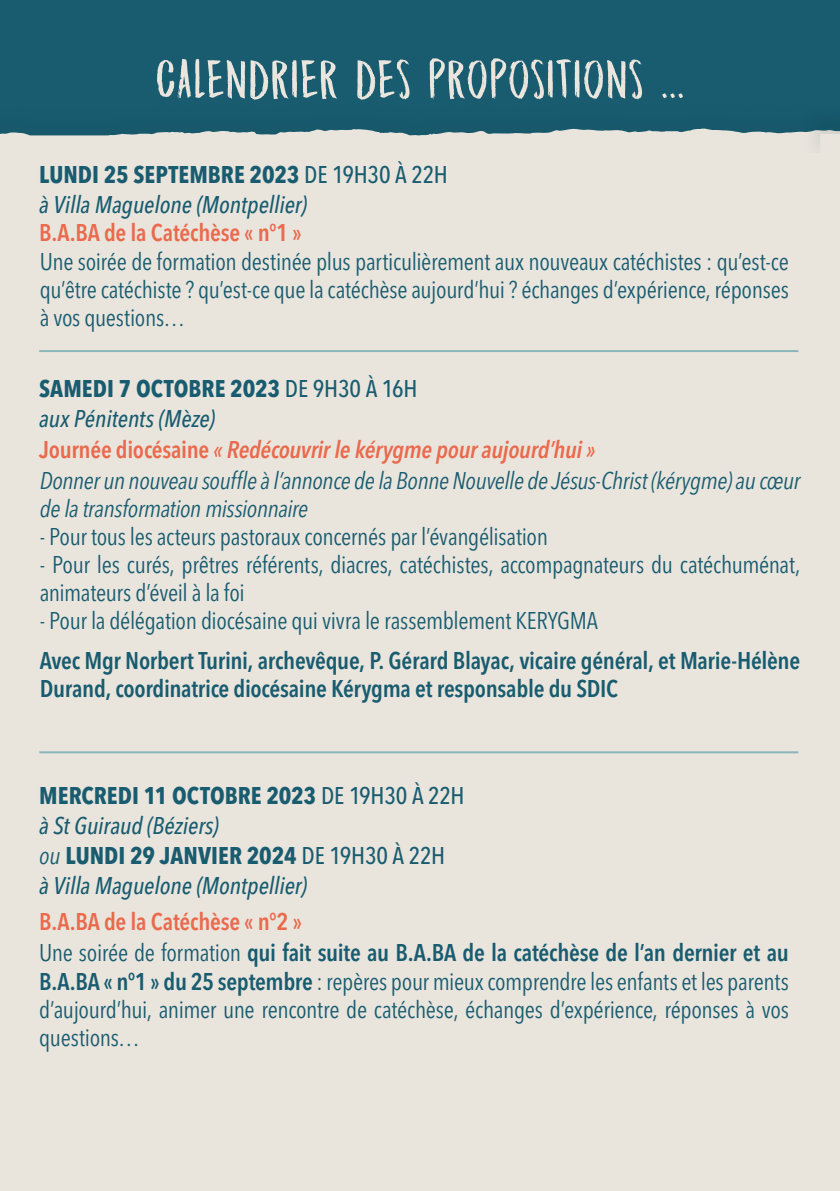
<style>
.page{position:relative;width:840px;height:1191px;background:#fff}
.page>*{position:absolute;margin:0;border:0;box-sizing:border-box;transform-origin:0 0}
.t1{font:56px "DK Midnight Chalker";color:#ebe6dd}
.t2{font:condensed 24px/28px "Avenir Next LT Pro";letter-spacing:-.015em;color:#195c70;text-align:justify}
.t3{font:italic 500 condensed 24px/30px "Avenir Next LT Pro";letter-spacing:-.005em;color:#195c70}
.t4{font:600 condensed 24px/28px "Avenir Next LT Pro";letter-spacing:-.015em;color:#195c70}
.t5{font:italic condensed 24px/28px "Avenir Next LT Pro";letter-spacing:-.015em;color:#195c70}
.t6{font:italic 600 condensed 24px "Avenir Next LT Pro";letter-spacing:-.015em;color:#ea6a4d}
.t7{font:600 condensed 24px "Avenir Next LT Pro";letter-spacing:-.01em;color:#ea6a4d}
.t8{font:700 condensed 24px/30px "Avenir Next LT Pro";color:#195c70}
.s1{font-weight:700;font-style:normal}
.s2{font-style:normal}
.s3{font-weight:500}
.s4{font-weight:500;font-style:italic}
.s5{font-weight:400}
.s6{font-weight:600}
</style>
<div class="page">
<div style="left:0;top:0;width:839px;height:147px;background:#195c70"></div>
<svg style="left:0;top:128px;width:839px;height:25px"></svg>
<div style="left:0;top:153px;width:839px;height:1038px;background:#e9e5dd"></div>
<hr style="left:39px;top:350px;width:758px;height:2px;background:#8ab6ba">
<hr style="left:39px;top:751px;width:758px;height:2px;background:#8ab6ba">
<h1 class="t1" style="left:155px;top:48px;width:530px">CALENDRIER DES PROPOSITIONS ...</h1>
<p class="t3" style="left:39px;top:159px;width:410px"><span class="s1">LUNDI 25 SEPTEMBRE 2023</span> <span class="s2">DE 19H30 À 22H </span>à Villa Maguelone (Montpellier)</p>
<p class="t7" style="left:39px;top:218px;width:264px">B.A.BA de la Catéchèse « n°1 »</p>
<p class="t2" style="left:40px;top:247px;width:750px">Une soirée de formation destinée plus particulièrement aux nouveaux catéchistes : qu’est-ce qu’être catéchiste ? qu’est-ce que la catéchèse aujourd’hui ? échanges d’expérience, réponses à vos questions…</p>
<p class="t8" style="left:39px;top:373px;width:379px">SAMEDI 7 OCTOBRE 2023 <span class="s3">DE 9H30 À 16H </span><span class="s4">aux Pénitents (Mèze)</span></p>
<p class="t6" style="left:39px;top:435px;width:557px"><span class="s2">Journée diocésaine</span> « Redécouvrir le kérygme pour aujourd’hui »</p>
<p class="t5" style="left:40px;top:466px;width:761px">Donner un nouveau souffle à l’annonce de la Bonne Nouvelle de Jésus-Christ (kérygme) au cœur de la transformation missionnaire</p>
<p class="t2" style="left:40px;top:522px;width:509px">- Pour tous les acteurs pastoraux concernés par l’évangélisation</p>
<p class="t2" style="left:40px;top:550px;width:761px">- Pour les curés, prêtres référents, diacres, catéchistes, accompagnateurs du catéchuménat, animateurs d’éveil à la foi</p>
<p class="t2" style="left:40px;top:606px;width:559px">- Pour la délégation diocésaine qui vivra le rassemblement KERYGMA</p>
<p class="t4" style="left:40px;top:646px;width:761px">Avec Mgr Norbert Turini, archevêque, P. Gérard Blayac, vicaire général, et Marie-Hélène<br>Durand, coordinatrice diocésaine Kérygma et responsable du SDIC</p>
<p class="t3" style="left:39px;top:780px;width:426px"><span class="s1">MERCREDI 11 OCTOBRE 2023</span> <span class="s2">DE 19H30 À 22H </span>à St Guiraud (Béziers)<br><span class="s5">ou</span> <span class="s1">LUNDI 29 JANVIER 2024</span> <span class="s2">DE 19H30 À 22H<br></span>à Villa Maguelone (Montpellier)</p>
<p class="t7" style="left:39px;top:906px;width:264px">B.A.BA de la Catéchèse « n°2 »</p>
<p class="t2" style="left:39px;top:939px;width:750px">Une soirée de formation <span class="s6">qui fait suite au B.A.BA de la catéchèse de l’an dernier et au B.A.BA « n°1 » du 25 septembre</span> : repères pour mieux comprendre les enfants et les parents d’aujourd’hui, animer une rencontre de catéchèse, échanges d’expérience, réponses à vos questions…</p>
</div>
